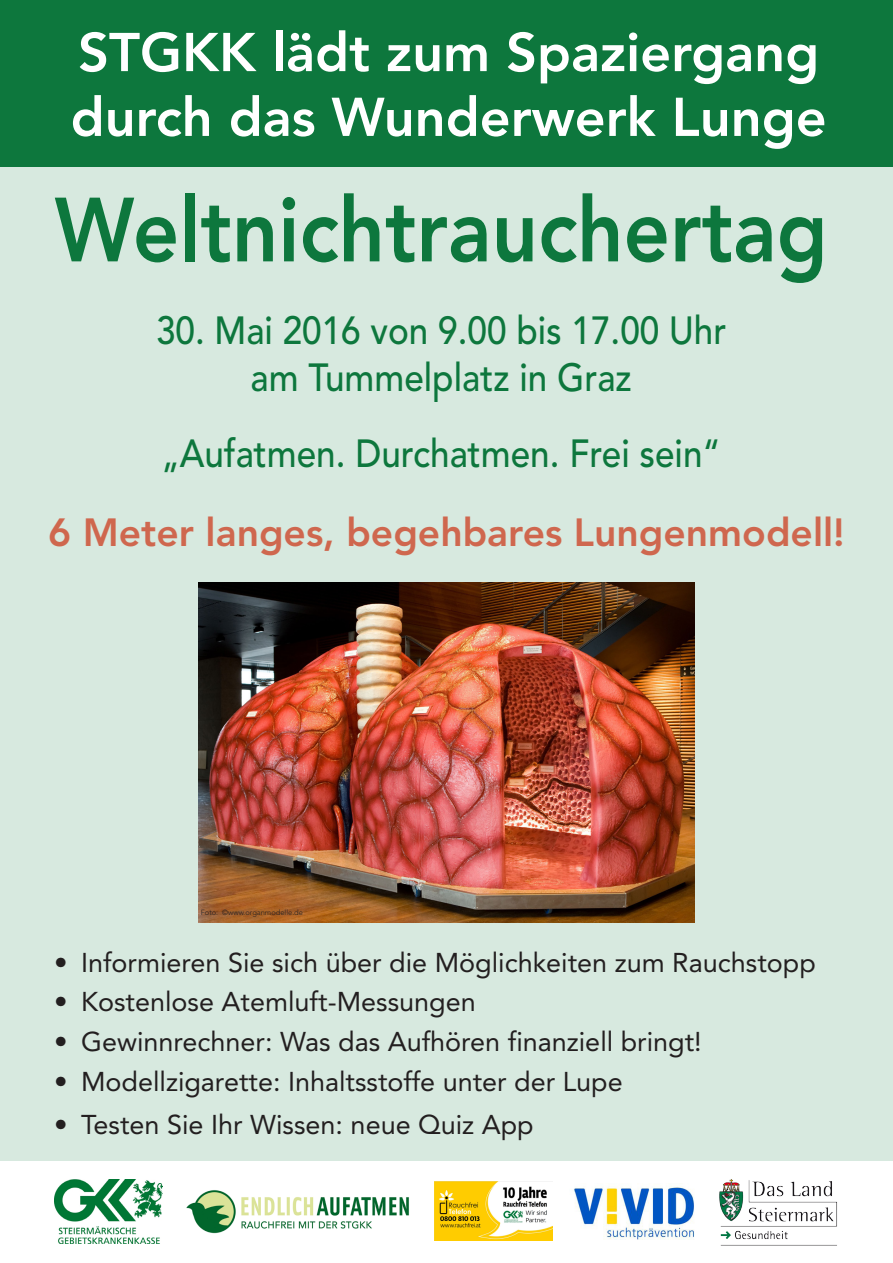
<style>
.page{position:relative;width:893px;height:1263px;background:#fff}
.page>*{position:absolute;margin:0;border:0;box-sizing:border-box;transform-origin:0 0}
.t1{font:800 90px "Avenir";color:#0d773d;scale:.9 1}
.t2{font:800 54px "Avenir";color:#fff}
.t3{font:500 39px "Avenir";color:#0d773d;scale:.9 1}
.t4{font:800 39px "Avenir";color:#cf674e}
.t5{font:27px "Avenir";color:#231f20}
.t6{font:300 7.5px "Avenir";color:#231f20}
</style>
<div class="page">
<div style="left:0;top:157px;width:893px;height:1004px;background:#d7e9df"></div>
<div style="left:0;top:0;width:893px;height:167px;background:#0d773d"></div>
<img style="left:573px;top:1186px;width:122px;height:53px">
<img style="left:54px;top:1180px;width:108px;height:64px">
<img style="left:719px;top:1179px;width:118px;height:67px">
<img style="left:186px;top:1190px;width:223px;height:44px">
<img style="left:199px;top:583px;width:495px;height:339px">
<img style="left:434px;top:1181px;width:119px;height:59px">
<p class="t2" style="left:78px;top:20px;width:743px">STGKK lädt zum Spaziergang</p>
<p class="t2" style="left:71px;top:85px;width:758px">durch das Wunderwerk Lunge</p>
<p class="t1" style="left:55px;top:177px;width:860px">Weltnichtrauchertag</p>
<p class="t3" style="left:156px;top:308px;width:635px">30. Mai 2016 von 9.00 bis 17.00 Uhr</p>
<p class="t3" style="left:250px;top:355px;width:425px">am Tummelplatz in Graz</p>
<p class="t3" style="left:162px;top:431px;width:623px">„Aufatmen. Durchatmen. Frei sein“</p>
<p class="t4" style="left:48px;top:509px;width:798px">6 Meter langes, begehbares Lungenmodell!</p>
<p class="t6" style="left:201px;top:908px;width:104px">Foto: ©www.organmodelle.de</p>
<p class="t5" style="left:54px;top:947px;width:763px">• Informieren Sie sich über die Möglichkeiten zum Rauchstopp</p>
<p class="t5" style="left:54px;top:986px;width:423px">• Kostenlose Atemluft-Messungen</p>
<p class="t5" style="left:54px;top:1026px;width:649px">• Gewinnrechner: Was das Aufhören finanziell bringt!</p>
<p class="t5" style="left:54px;top:1065px;width:570px">• Modellzigarette: Inhaltsstoffe unter der Lupe</p>
<p class="t5" style="left:54px;top:1109px;width:481px">• Testen Sie Ihr Wissen: neue Quiz App</p>
</div>
